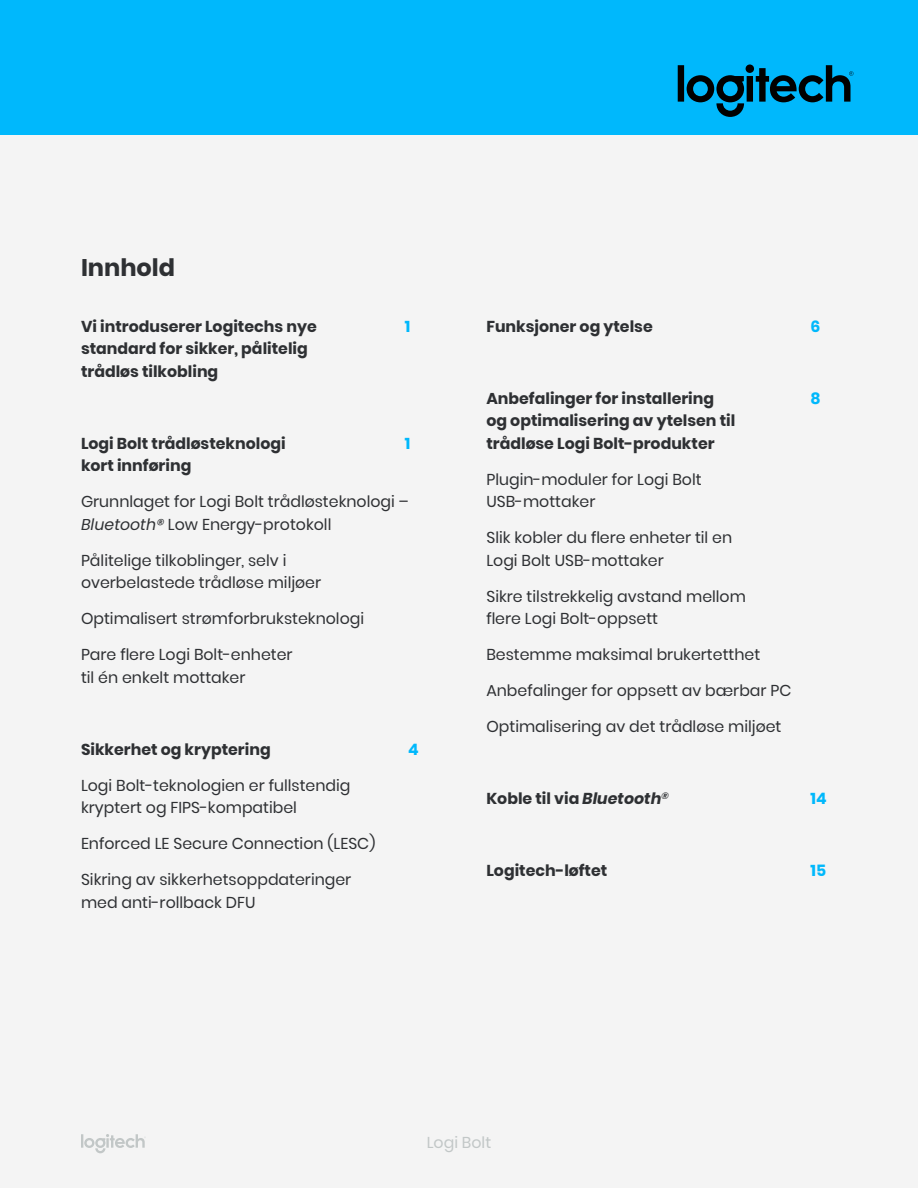
<style>
.page{position:relative;width:918px;height:1188px;background:#fff}
.page>*{position:absolute;margin:0;border:0;box-sizing:border-box;transform-origin:0 0}
.t1{font:700 24px "Poppins";color:#2e3033}
.t2{font:15.75px/22.5px "Poppins";color:#2e3033}
.t3{font:700 15.75px/22.5px "Poppins";color:#2e3033}
.t4{font:700 15.75px "Poppins";color:#00b8fc}
.t5{font:15.75px "Poppins";color:#c2c7c7}
.s1{font-style:italic}
</style>
<div class="page">
<div style="left:0;top:135px;width:918px;height:1053px;background:#f4f4f4"></div>
<div style="left:0;top:0;width:918px;height:135px;background:#00b8fc"></div>
<svg style="left:81px;top:1134px;width:65px;height:19px"></svg>
<svg style="left:678px;top:65px;width:176px;height:52px"></svg>
<h1 class="t1" style="left:81px;top:253px;width:96px">Innhold</h1>
<p class="t3" style="left:81px;top:315px;width:237px">Vi introduserer Logitechs nye</p>
<p class="t4" style="left:405px;top:317px;width:7px">1</p>
<p class="t3" style="left:81px;top:338px;width:228px">standard for sikker, pålitelig trådløs tilkobling</p>
<p class="t3" style="left:81px;top:432px;width:206px">Logi Bolt trådløsteknologi</p>
<p class="t4" style="left:405px;top:434px;width:7px">1</p>
<p class="t3" style="left:81px;top:455px;width:112px">kort innføring</p>
<p class="t2" style="left:81px;top:491px;width:329px">Grunnlaget for Logi Bolt trådløsteknologi –<br><span class="s1">Bluetooth®</span> Low Energy-protokoll</p>
<p class="t2" style="left:81px;top:549px;width:242px">Pålitelige tilkoblinger, selv i overbelastede trådløse miljøer</p>
<p class="t2" style="left:81px;top:608px;width:285px">Optimalisert strømforbruksteknologi</p>
<p class="t2" style="left:81px;top:644px;width:213px">Pare flere Logi Bolt-enheter til én enkelt mottaker</p>
<p class="t3" style="left:81px;top:738px;width:191px">Sikkerhet og kryptering</p>
<p class="t4" style="left:408px;top:740px;width:12px">4</p>
<p class="t2" style="left:81px;top:774px;width:271px">Logi Bolt-teknologien er fullstendig kryptert og FIPS-kompatibel</p>
<p class="t2" style="left:81px;top:833px;width:296px">Enforced LE Secure Connection (LESC)</p>
<p class="t2" style="left:81px;top:869px;width:272px">Sikring av sikkerhetsoppdateringer med anti-rollback DFU</p>
<p class="t3" style="left:486px;top:315px;width:168px">Funksjoner og ytelse</p>
<p class="t4" style="left:810px;top:317px;width:11px">6</p>
<p class="t3" style="left:486px;top:387px;width:229px">Anbefalinger for installering</p>
<p class="t4" style="left:810px;top:389px;width:12px">8</p>
<p class="t3" style="left:486px;top:410px;width:250px">og optimalisering av ytelsen til trådløse Logi Bolt-produkter</p>
<p class="t2" style="left:486px;top:468px;width:217px">Plugin-moduler for Logi Bolt<br>USB-mottaker</p>
<p class="t2" style="left:486px;top:527px;width:247px">Slik kobler du flere enheter til en<br>Logi Bolt USB-mottaker</p>
<p class="t2" style="left:486px;top:585px;width:261px">Sikre tilstrekkelig avstand mellom flere Logi Bolt-oppsett</p>
<p class="t2" style="left:486px;top:644px;width:275px">Bestemme maksimal brukertetthet</p>
<p class="t2" style="left:486px;top:680px;width:307px">Anbefalinger for oppsett av bærbar PC</p>
<p class="t2" style="left:486px;top:716px;width:297px">Optimalisering av det trådløse miljøet</p>
<p class="t3" style="left:486px;top:788px;width:184px">Koble til via <span class="s1">Bluetooth</span><sup>®</sup></p>
<p class="t4" style="left:810px;top:790px;width:18px">14</p>
<p class="t3" style="left:486px;top:860px;width:122px">Logitech-løftet</p>
<p class="t4" style="left:810px;top:862px;width:17px">15</p>
<p class="t5" style="left:427px;top:1134px;width:66px">Logi Bolt</p>
</div>
